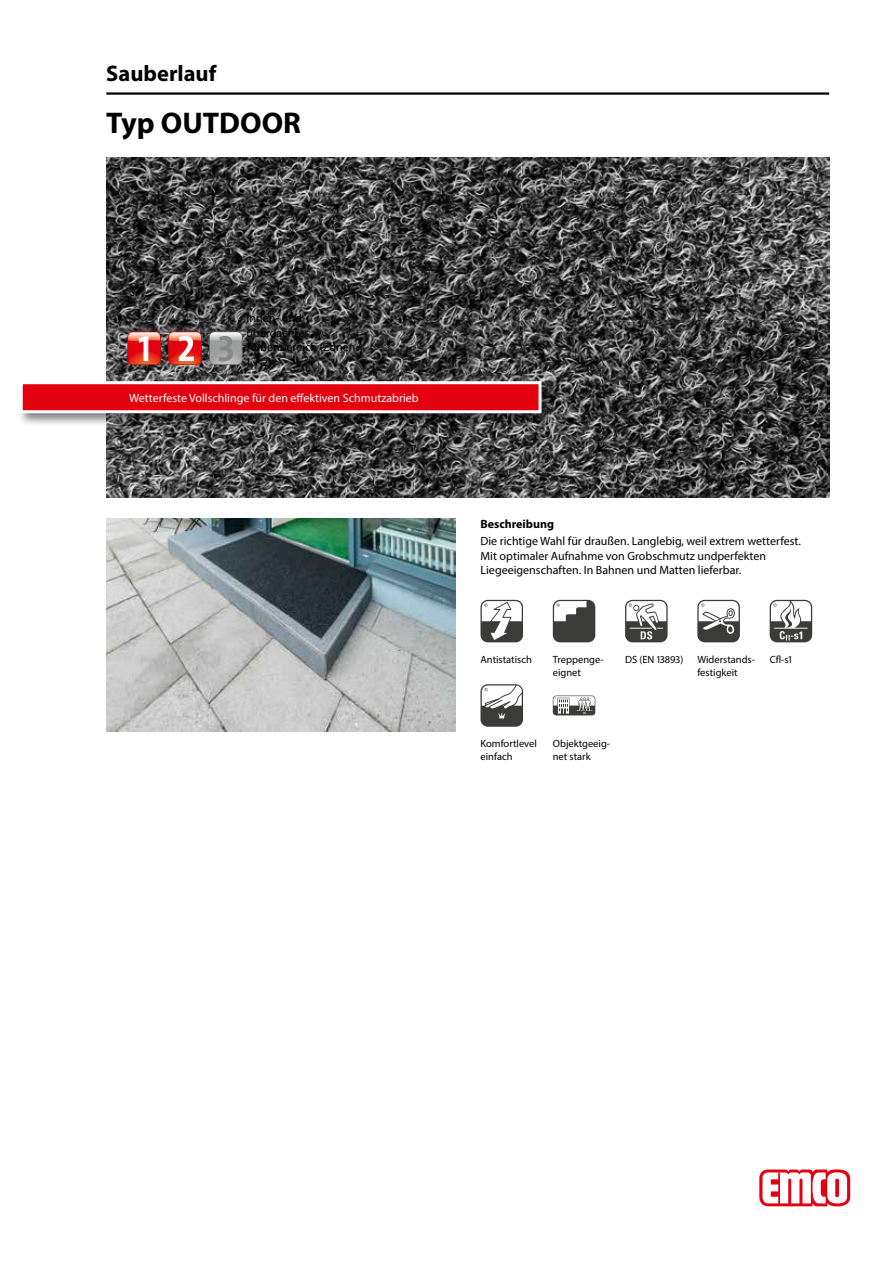
<style>
.page{position:relative;width:893px;height:1263px;background:#fff}
.page>*{position:absolute;margin:0;border:0;box-sizing:border-box;transform-origin:0 0}
.t1{font:700 30px "Myriad Pro";color:#000}
.t2{font:700 22.5px "Myriad Pro";color:#000}
.t3{font:12px/14.4px "Myriad Pro";color:#000}
.t4{font:12px "Myriad Pro";color:#fff}
.t5{font:700 12px "Myriad Pro";color:#000}
.t6{font:10.5px/12.6px "Myriad Pro";color:#000}
</style>
<div class="page">
<img style="left:106px;top:157px;width:723px;height:340px">
<hr style="left:106px;top:92px;width:723px;height:3px;background:#000">
<svg style="left:759px;top:1169px;width:91px;height:37px"></svg>
<div style="left:18px;top:379px;width:538px;height:49px;background:#000;opacity:.5"></div>
<div style="left:21px;top:383px;width:519px;height:29px;background:#e3000f"></div>
<div style="left:20px;top:381px;width:522px;height:32px;border:3px solid #fff"></div>
<svg style="left:168px;top:332px;width:34px;height:33px"></svg>
<svg style="left:209px;top:332px;width:33px;height:33px"></svg>
<svg style="left:128px;top:332px;width:33px;height:33px"></svg>
<img style="left:106px;top:519px;width:349px;height:212px">
<svg style="left:480px;top:600px;width:43px;height:42px"></svg>
<svg style="left:553px;top:600px;width:42px;height:42px"></svg>
<svg style="left:625px;top:600px;width:43px;height:42px"></svg>
<svg style="left:697px;top:600px;width:43px;height:42px"></svg>
<svg style="left:770px;top:600px;width:42px;height:42px"></svg>
<svg style="left:480px;top:684px;width:43px;height:43px"></svg>
<svg style="left:553px;top:695px;width:42px;height:20px"></svg>
<h2 class="t2" style="left:106px;top:59px;width:112px">Sauberlauf</h2>
<h1 class="t1" style="left:106px;top:103px;width:196px">Typ OUTDOOR</h1>
<p class="t3" style="left:247px;top:311px;width:110px">Innen- und überdachter<br>Außenbereich (Zonen<br>1 + 2)</p>
<p class="t4" style="left:129px;top:390px;width:291px">Wetterfeste Vollschlinge für den effektiven Schmutzabrieb</p>
<p class="t5" style="left:480px;top:516px;width:75px">Beschreibung</p>
<p class="t3" style="left:480px;top:534px;width:322px">Die richtige Wahl für draußen. Langlebig, weil extrem wetterfest.<br>Mit optimaler Aufnahme von Grobschmutz undperfekten<br>Liegeeigenschaften. In Bahnen und Matten lieferbar.</p>
<p class="t6" style="left:480px;top:653px;width:53px">Antistatisch</p>
<p class="t6" style="left:553px;top:653px;width:53px">Treppenge&shy;eignet</p>
<p class="t6" style="left:625px;top:653px;width:60px">DS (EN 13893)</p>
<p class="t6" style="left:697px;top:653px;width:59px">Widerstands&shy;festigkeit</p>
<p class="t6" style="left:770px;top:653px;width:24px">Cfl-s1</p>
<p class="t6" style="left:480px;top:737px;width:58px">Komfortlevel einfach</p>
<p class="t6" style="left:553px;top:737px;width:59px">Objektgeeig&shy;net stark</p>
</div>
